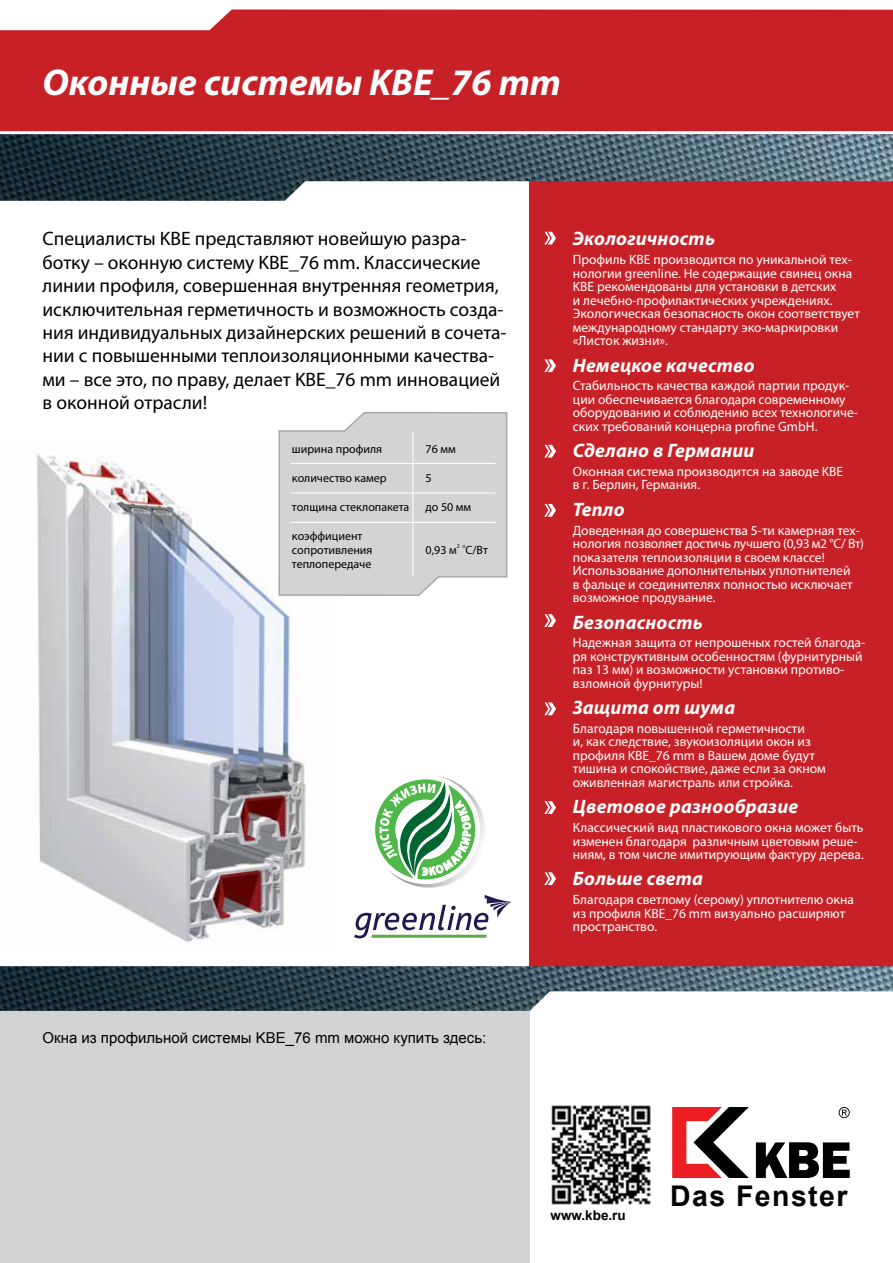
<style>
.page{position:relative;width:893px;height:1263px;background:#fff}
.page>*{position:absolute;margin:0;border:0;box-sizing:border-box;transform-origin:0 0}
.t1{font:italic 700 37.5px "Myriad Pro";color:#fff}
.t2{font:700 28.5px "Arial";letter-spacing:.05em;color:#000}
.t3{font:19.5px/23.4px "Myriad Pro";color:#000}
.t4{font:italic 700 19.5px "Myriad Pro";letter-spacing:.01em;color:#fff}
.t5{font:15px "Arial";color:#000}
.t6{font:13.5px/13.5px "Myriad Pro";color:#fff}
.t7{font:700 13.5px "Arial";color:#000}
.t8{font:12px/14.4px "Myriad Pro";color:#000}
.t9{font:6px "Myriad Pro";color:#000}
.s1{font-size:4.5px}
</style>
<div class="page">
<img style="left:36px;top:453px;width:270px;height:490px">
<div style="left:529px;top:176px;width:364px;height:795px;background:#c72127"></div>
<div style="left:0;top:983px;width:529px;height:280px;background:#d1d3d4"></div>
<img style="left:0;top:134px;width:893px;height:67px">
<img style="left:0;top:966px;width:893px;height:45px">
<div style="left:0;top:10px;width:893px;height:121px;background:#c72127"></div>
<svg style="left:278px;top:411px;width:230px;height:186px;background:#d3d5d6"></svg>
<hr style="left:291px;top:463px;width:204px;height:1px;background:#fff">
<hr style="left:291px;top:492px;width:204px;height:1px;background:#fff">
<hr style="left:291px;top:522px;width:204px;height:1px;background:#fff">
<hr style="left:412px;top:432px;width:1px;height:144px;background:#fff">
<svg style="left:354px;top:895px;width:157px;height:43px"></svg>
<img style="left:399px;top:776px;width:86px;height:112px">
<div style="left:370px;top:775px;width:110px;height:109px;background:#fff;border-radius:50%"></div>
<svg style="left:375px;top:778px;width:100px;height:101px"></svg>
<svg style="left:544px;top:232px;width:12px;height:12px"></svg>
<svg style="left:544px;top:359px;width:12px;height:13px"></svg>
<svg style="left:544px;top:445px;width:12px;height:13px"></svg>
<svg style="left:544px;top:504px;width:12px;height:13px"></svg>
<svg style="left:544px;top:614px;width:12px;height:13px"></svg>
<svg style="left:544px;top:702px;width:12px;height:13px"></svg>
<svg style="left:544px;top:801px;width:12px;height:13px"></svg>
<svg style="left:544px;top:872px;width:12px;height:13px"></svg>
<img style="left:551px;top:1105px;width:100px;height:100px">
<svg style="left:672px;top:1107px;width:77px;height:71px"></svg>
<svg style="left:756px;top:1142px;width:94px;height:36px"></svg>
<svg style="left:839px;top:1107px;width:11px;height:11px"></svg>
<h1 class="t1" style="left:43px;top:58px;width:520px">Оконные системы KBE_76 mm</h1>
<p class="t3" style="left:43px;top:227px;width:466px">Специалисты KBE представляют новейшую разра&shy;ботку – оконную систему KBE_76 mm. Классические линии профиля, совершенная внутренняя геометрия, исключительная герметичность и возможность созда&shy;ния индивидуальных дизайнерских решений в сочета&shy;нии с повышенными теплоизоляционными качества&shy;ми – все это, по праву, делает KBE_76 mm инновацией в оконной отрасли!</p>
<p class="t8" style="left:292px;top:442px;width:92px">ширина профиля</p>
<p class="t8" style="left:292px;top:470px;width:96px">количество камер</p>
<p class="t8" style="left:292px;top:499px;width:119px">толщина стеклопакета</p>
<p class="t8" style="left:292px;top:528px;width:82px">коэффициент сопротивления теплопередаче</p>
<p class="t8" style="left:426px;top:442px;width:32px">76 мм</p>
<p class="t8" style="left:426px;top:470px;width:8px">5</p>
<p class="t8" style="left:426px;top:499px;width:47px">до 50 мм</p>
<p class="t8" style="left:426px;top:542px;width:33px">0,93 м</p>
<p class="t9" style="left:457px;top:542px;width:10px">2 <span class="s1">O</span></p>
<p class="t8" style="left:466px;top:542px;width:24px">С/Вт</p>
<p class="t5" style="left:43px;top:1028px;width:445px">Окна из профильной системы KBE_76 mm можно купить здесь:</p>
<h3 class="t4" style="left:573px;top:226px;width:144px">Экологичность</h3>
<p class="t6" style="left:573px;top:253px;width:288px">Профиль KBE производится по уникальной тех&shy;нологии greenline. Не содержащие свинец окна KBE рекомендованы для установки в детских<br>и лечебно-профилактических учреждениях.<br>Экологическая безопасность окон соответствует международному стандарту эко-маркировки «Листок жизни».</p>
<h3 class="t4" style="left:573px;top:352px;width:183px">Немецкое качество</h3>
<p class="t6" style="left:573px;top:379px;width:287px">Стабильность качества каждой партии продук&shy;ции обеспечивается благодаря современному оборудованию и соблюдению всех технологиче&shy;ских требований концерна profine GmbH.</p>
<h3 class="t4" style="left:573px;top:438px;width:183px">Сделано в Германии</h3>
<p class="t6" style="left:573px;top:464px;width:272px">Оконная система производится на заводе KBE в г. Берлин, Германия.</p>
<h3 class="t4" style="left:573px;top:497px;width:53px">Тепло</h3>
<p class="t6" style="left:573px;top:523px;width:292px">Доведенная до совершенства 5-ти камерная тех&shy;нология позволяет достичь лучшего (0,93 м2 °С/ Вт) показателя теплоизоляции в своем классе!<br>Использование дополнительных уплотнителей<br>в фальце и соединителях полностью исключает возможное продувание.</p>
<h3 class="t4" style="left:573px;top:609px;width:131px">Безопасность</h3>
<p class="t6" style="left:573px;top:636px;width:294px">Надежная защита от непрошеных гостей благода&shy;ря конструктивным особенностям (фурнитурный паз 13 мм) и возможности установки противо&shy;взломной фурнитуры!</p>
<h3 class="t4" style="left:573px;top:695px;width:164px">Защита от шума</h3>
<p class="t6" style="left:573px;top:721px;width:254px">Благодаря повышенной герметичности<br>и, как следствие, звукоизоляции окон из профиля KBE_76 mm в Вашем доме будут тишина и спокойствие, даже если за окном оживленная магистраль или стройка.</p>
<h3 class="t4" style="left:573px;top:794px;width:227px">Цветовое разнообразие</h3>
<p class="t6" style="left:573px;top:820px;width:292px">Классический вид пластикового окна может быть изменен благодаря различным цветовым реше&shy;ниям, в том числе имитирующим фактуру дерева.</p>
<h3 class="t4" style="left:573px;top:866px;width:132px">Больше света</h3>
<p class="t6" style="left:573px;top:893px;width:283px">Благодаря светлому (серому) уплотнителю окна из профиля KBE_76 mm визуально расширяют пространство.</p>
<h2 class="t2" style="left:670px;top:1177px;width:179px">Das Fenster</h2>
<p class="t7" style="left:550px;top:1207px;width:77px">www.kbe.ru</p>
</div>
